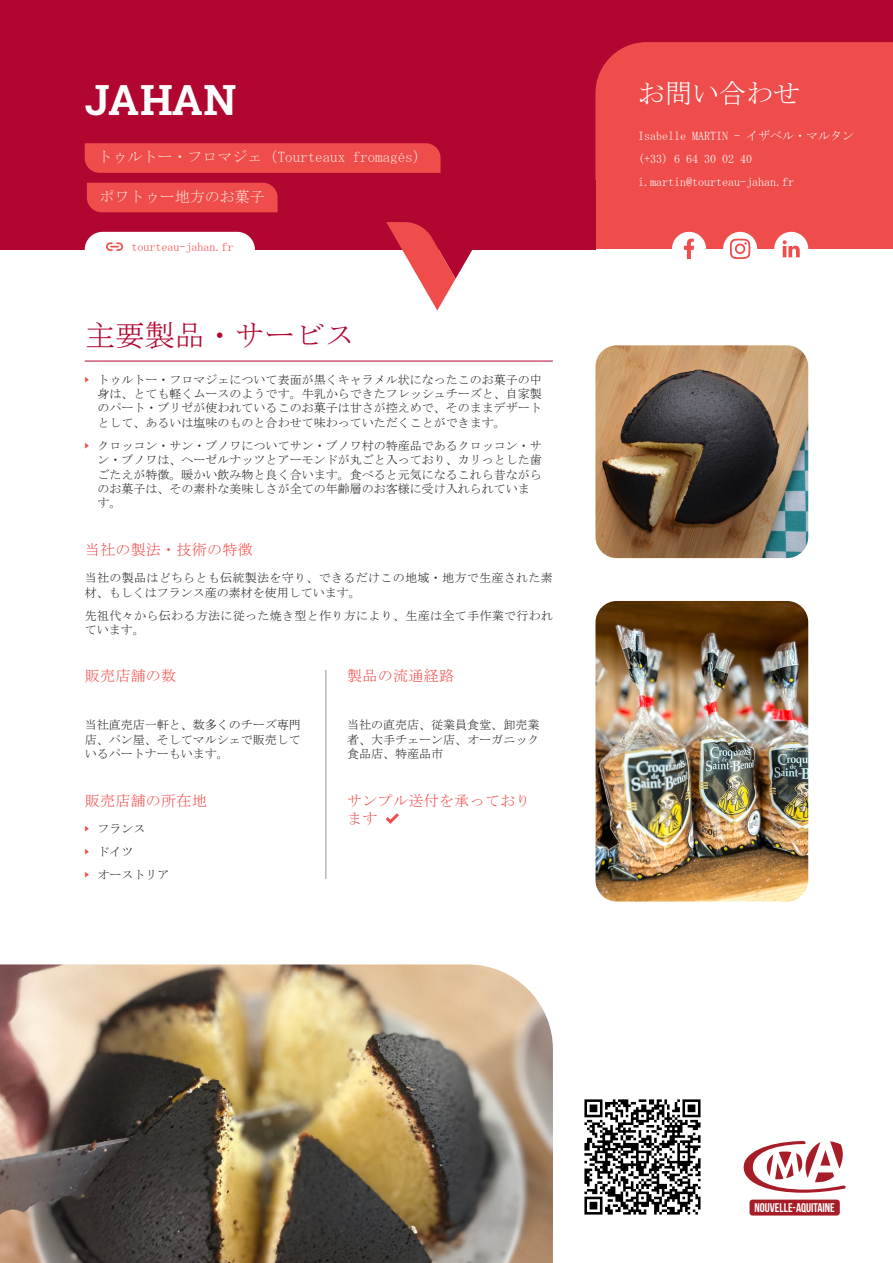
<style>
.page{position:relative;width:893px;height:1263px;background:#fff}
.page>*{position:absolute;margin:0;border:0;box-sizing:border-box;transform-origin:0 0}
.Titre_fiche{font:42px "Roboto Slab";letter-spacing:-.005em;color:#fff}
.Titre_1{font:30px "MS Mincho";color:#b00630}
.Titre_contact{font:27px "MS Mincho";color:#fff}
.Titre_2{font:15px/18px "MS Mincho";letter-spacing:.02em;color:#ef4d4b}
.Texte_produit{font:15px "MS Mincho";color:#fde1d8}
.t1{font:700 12.6px "Bebas Neue";color:#fff}
.Texte_courant{font:12px/14.4px "MS Mincho";color:#231f20;text-align:justify}
.Texte_courant-2{font:12px/14.4px "MS Mincho";letter-spacing:.025em;color:#231f20}
.Texte_courant_ferré_à_gauche{font:12px/14.4px "MS Mincho";color:#231f20;text-align:justify}
.Texte_courant_ferré_à_gauche-2{font:12px "MS Mincho";color:#fff}
.lien_site_web{font:12px "MS Mincho";color:#ef4d4b}
.s1{color:#ef4d4b}
</style>
<div class="page">
<div style="left:0;top:0;width:892px;height:344px;background:#b00630"></div>
<div style="left:595px;top:42px;width:297px;height:207px;background:#ef4d4b"></div>
<div style="left:0;top:249px;width:892px;height:1013px;background:#fff"></div>
<svg style="left:386px;top:222px;width:102px;height:88px"></svg>
<svg style="left:85px;top:143px;width:355px;height:30px;background:#ed4b4a"></svg>
<div style="left:671px;top:232px;width:34px;height:34px;background:#fff;border-radius:50%"></div>
<svg style="left:683px;top:238px;width:10px;height:21px"></svg>
<div style="left:722px;top:232px;width:34px;height:34px;background:#fff;border-radius:50%"></div>
<svg style="left:730px;top:238px;width:20px;height:21px"></svg>
<div style="left:773px;top:232px;width:34px;height:34px;background:#fff;border-radius:50%"></div>
<svg style="left:782px;top:240px;width:17px;height:17px"></svg>
<div style="left:85px;top:232px;width:170px;height:35px;background:#fff;border-radius:18px"></div>
<svg style="left:106px;top:242px;width:17px;height:9px"></svg>
<div style="left:87px;top:183px;width:190px;height:29px;background:#ef4d4b"></div>
<img style="left:595px;top:345px;width:212px;height:213px">
<img style="left:595px;top:601px;width:212px;height:300px">
<hr style="left:85px;top:360px;width:467px;height:1px;background:#b00630">
<hr style="left:325px;top:669px;width:1px;height:51px;background:#939598">
<hr style="left:325px;top:720px;width:1px;height:158px;background:#939598">
<svg style="left:385px;top:813px;width:14px;height:11px"></svg>
<div style="left:749px;top:1199px;width:90px;height:16px;background:#a71d27;border-radius:3px"></div>
<svg style="left:743px;top:1141px;width:102px;height:51px"></svg>
<img style="left:0;top:964px;width:552px;height:298px">
<img style="left:584px;top:1099px;width:117px;height:116px">
<img style="left:0;top:1090px;width:329px;height:173px">
<p class="Titre_fiche" style="left:85px;top:71px;width:153px">JAHAN</p>
<p class="Texte_produit" style="left:97px;top:149px;width:332px">トゥルトー・フロマジェ（Tourteaux fromagés）</p>
<p class="Texte_produit" style="left:100px;top:189px;width:166px">ポワトゥー地方のお菓子</p>
<p class="lien_site_web" style="left:131px;top:240px;width:103px">tourteau-jahan.fr</p>
<p class="Titre_1" style="left:85px;top:320px;width:271px">主要製品・サービス</p>
<p class="Texte_courant" style="left:97px;top:372px;width:446px;text-indent:-13px"><span class="s1">▶</span> トゥルトー・フロマジェについて表面が黒くキャラメル状になったこのお菓子の中身は、とても軽くムースのようです。牛乳からできたフレッシュチーズと、自家製のパート・ブリゼが使われているこのお菓子は甘さが控えめで、そのままデザートとして、あるいは塩味のものと合わせて味わっていただくことができます。</p>
<p class="Texte_courant" style="left:97px;top:438px;width:446px;text-align:left;text-indent:-13px"><span class="s1">▶</span> クロッコン・サン・ブノワについてサン・ブノワ村の特産品であるクロッコン・サン・ブノワは、ヘーゼルナッツとアーモンドが丸ごと入っており、カリっとした歯ごたえが特徴。暖かい飲み物と良く合います。食べると元気になるこれら昔ながらのお菓子は、その素朴な美味しさが全ての年齢層のお客様に受け入れられています。</p>
<p class="Titre_2" style="left:85px;top:540px;width:169px">当社の製法・技術の特徴</p>
<p class="Texte_courant-2" style="left:85px;top:570px;width:469px">当社の製品はどちらとも伝統製法を守り、できるだけこの地域・地方で生産された素材、もしくはフランス産の素材を使用しています。</p>
<p class="Texte_courant-2" style="left:85px;top:608px;width:469px">先祖代々から伝わる方法に従った焼き型と作り方により、生産は全て手作業で行われています。</p>
<p class="Titre_2" style="left:85px;top:666px;width:93px">販売店舗の数</p>
<p class="Titre_2" style="left:347px;top:666px;width:108px">製品の流通経路</p>
<p class="Texte_courant_ferré_à_gauche" style="left:85px;top:717px;width:217px">当社直売店一軒と、数多くのチーズ専門店、パン屋、そしてマルシェで販売しているパートナーもいます。</p>
<p class="Titre_2" style="left:85px;top:791px;width:124px">販売店舗の所在地</p>
<p class="Texte_courant" style="left:85px;top:821px;width:62px"><span class="s1">▶</span> フランス</p>
<p class="Texte_courant" style="left:85px;top:844px;width:50px"><span class="s1">▶</span> ドイツ</p>
<p class="Texte_courant" style="left:85px;top:867px;width:86px"><span class="s1">▶</span> オーストリア</p>
<p class="Texte_courant_ferré_à_gauche" style="left:347px;top:717px;width:193px">当社の直売店、従業員食堂、卸売業者、大手チェーン店、オーガニック食品店、特産品市</p>
<p class="Titre_2" style="left:347px;top:791px;width:185px">サンプル送付を承っております</p>
<p class="Titre_contact" style="left:637px;top:79px;width:163px">お問い合わせ</p>
<p class="Texte_courant_ferré_à_gauche-2" style="left:637px;top:129px;width:217px">Isabelle MARTIN - イザベル・マルタン</p>
<p class="Texte_courant_ferré_à_gauche-2" style="left:637px;top:152px;width:115px">(+33) 6 64 30 02 40</p>
<p class="Texte_courant_ferré_à_gauche-2" style="left:637px;top:175px;width:157px">i.martin@tourteau-jahan.fr</p>
<p class="t1" style="left:754px;top:1200px;width:82px">NOUVELLE-AQUITAINE</p>
</div>
